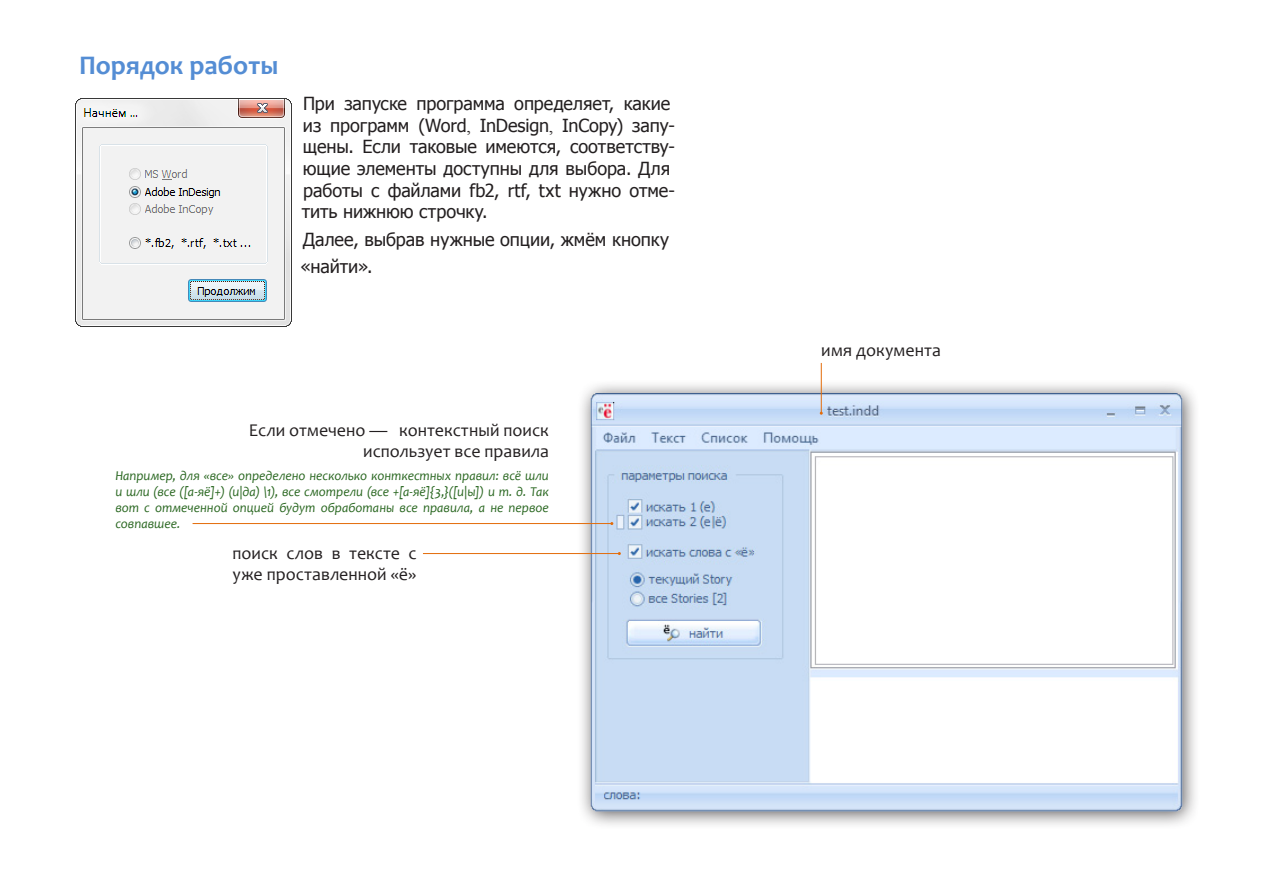
<style>
.page{position:relative;width:1263px;height:893px;background:#fff}
.page>*{position:absolute;margin:0;border:0;box-sizing:border-box;transform-origin:0 0}
.t1{font:700 27px "Candara";letter-spacing:-.005em;color:#548dd4}
.текст_первый{font:18px/21.6px "Tahoma";letter-spacing:-.005em;color:#231f20}
.текст_первый-2{font:18px/21.6px "Candara";color:#231f20}
.пояснение{font:italic 13.5px/16.2px "Candara";letter-spacing:.005em;color:#2b6822;text-align:justify}
.s1{font-family:"Times New Roman"}
</style>
<div class="page">
<img style="left:75px;top:98px;width:217px;height:229px">
<div style="left:576px;top:379px;width:624px;height:451px;background:#231f20;opacity:.75"></div>
<img style="left:586px;top:394px;width:600px;height:420px">
<hr style="left:423px;top:553px;width:196px;height:1px;background:#e36c0a">
<hr style="left:193px;top:523px;width:419px;height:1px;background:#e36c0a">
<hr style="left:821px;top:363px;width:1px;height:50px;background:#e36c0a">
<h1 class="t1" style="left:79px;top:48px;width:201px">Порядок работы</h1>
<p class="текст_первый" style="left:302px;top:92px;width:375px">При запуске программа определяет, какие из программ (Word<span class="s1">,</span> InDesign<span class="s1">,</span> InCopy) запу&shy;щены. Если таковые имеются, соответству&shy;ющие элементы доступны для выбора. Для работы с файлами fb2, rtf, txt нужно отме&shy;тить нижнюю строчку.</p>
<p class="текст_первый" style="left:303px;top:228px;width:368px">Далее, выбрав нужные опции, жмём кнопку</p>
<p class="текст_первый" style="left:301px;top:255px;width:74px">«найти».</p>
<p class="текст_первый-2" style="left:249px;top:419px;width:302px;text-align:right">Если отмечено — контекстный поиск использует все правила</p>
<p class="пояснение" style="left:115px;top:467px;width:435px">Например, для «все» определено несколько конткестных правил: всё шли и шли (все ([а-яё]+) (и|да) \1), все смотрели (все +[а-яё]{3,}([и|ы]) и т. д. Так вот с отмеченной опцией будут обработаны все правила, а не первое совпавшее.</p>
<p class="текст_первый-2" style="left:232px;top:542px;width:186px">поиск слов в тексте с уже проставленной «ё»</p>
<p class="текст_первый-2" style="left:821px;top:339px;width:121px">имя документа</p>
</div>
